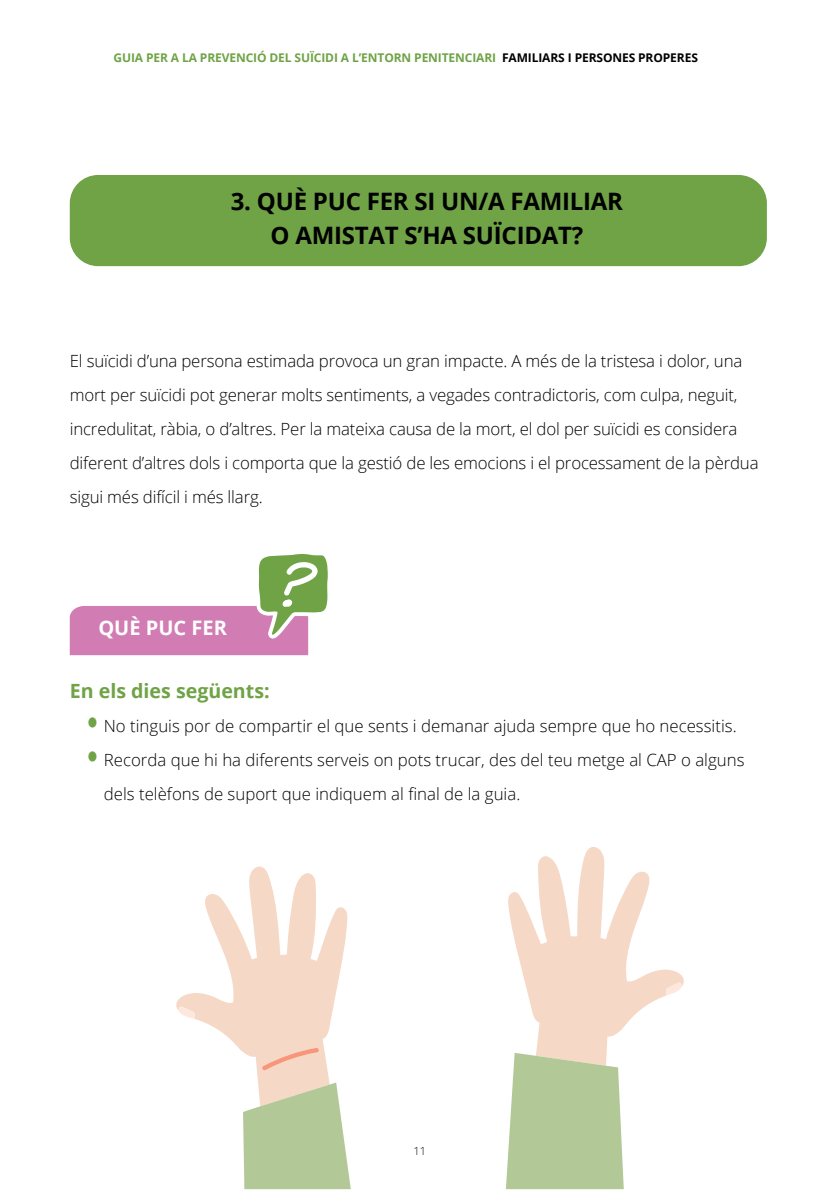
<style>
.page{position:relative;width:840px;height:1191px;background:#fff}
.page>*{position:absolute;margin:0;border:0;box-sizing:border-box;transform-origin:0 0}
.Heading_2{font:700 24px/34px "Open Sans";letter-spacing:-.01em;color:#000;text-align:center}
.t1{font:700 20px "Open Sans";color:#fff}
.t2{font:700 19.6px "Open Sans";color:#6fa346}
.Text{font:300 16.8px/34px "Open Sans";letter-spacing:-.01em;color:#000}
.t3{font:700 12px "Open Sans";letter-spacing:-.01em;color:#6fa346}
.t4{font:300 11.2px "Open Sans";color:#000}
.s1{color:#000}
</style>
<div class="page">
<div style="left:70px;top:175px;width:696px;height:91px;background:#6fa346;border-radius:28px"></div>
<svg style="left:70px;top:554px;width:258px;height:101px"></svg>
<svg style="left:176px;top:866px;width:171px;height:216px;fill:#f6dbca"></svg>
<svg style="left:178px;top:1006px;width:17px;height:13px"></svg>
<svg style="left:506px;top:847px;width:178px;height:342px"></svg>
<svg style="left:243px;top:1082px;width:108px;height:107px;background:#c1cfa6"></svg>
<svg style="left:261px;top:1047px;width:59px;height:23px"></svg>
<p class="t3" style="left:113px;top:49px;width:585px">GUIA PER A LA PREVENCIÓ DEL SUÏCIDI A L’ENTORN PENITENCIARI <span class="s1">FAMILIARS I PERSONES PROPERES</span></p>
<p class="Heading_2" style="left:231px;top:184px;width:393px">3. QUÈ PUC FER SI UN/A FAMILIAR<br>O AMISTAT S’HA SUÏCIDAT?</p>
<p class="Text" style="left:70px;top:343px;width:690px">El suïcidi d’una persona estimada provoca un gran impacte. A més de la tristesa i dolor, una mort per suïcidi pot generar molts sentiments, a vegades contradictoris, com culpa, neguit, incredulitat, ràbia, o d’altres. Per la mateixa causa de la mort, el dol per suïcidi es considera diferent d’altres dols i comporta que la gestió de les emocions i el processament de la pèrdua sigui més difícil i més llarg.</p>
<p class="t1" style="left:98px;top:613px;width:130px">QUÈ PUC FER</p>
<p class="t2" style="left:70px;top:677px;width:201px">En els dies següents:</p>
<p class="Text" style="left:104px;top:709px;width:634px">No tinguis por de compartir el que sents i demanar ajuda sempre que ho necessitis.</p>
<p class="Text" style="left:104px;top:743px;width:642px">Recorda que hi ha diferents serveis on pots trucar, des del teu metge al CAP o alguns dels telèfons de suport que indiquem al final de la guia.</p>
<p class="t4" style="left:413px;top:1143px;width:14px">11</p>
</div>
